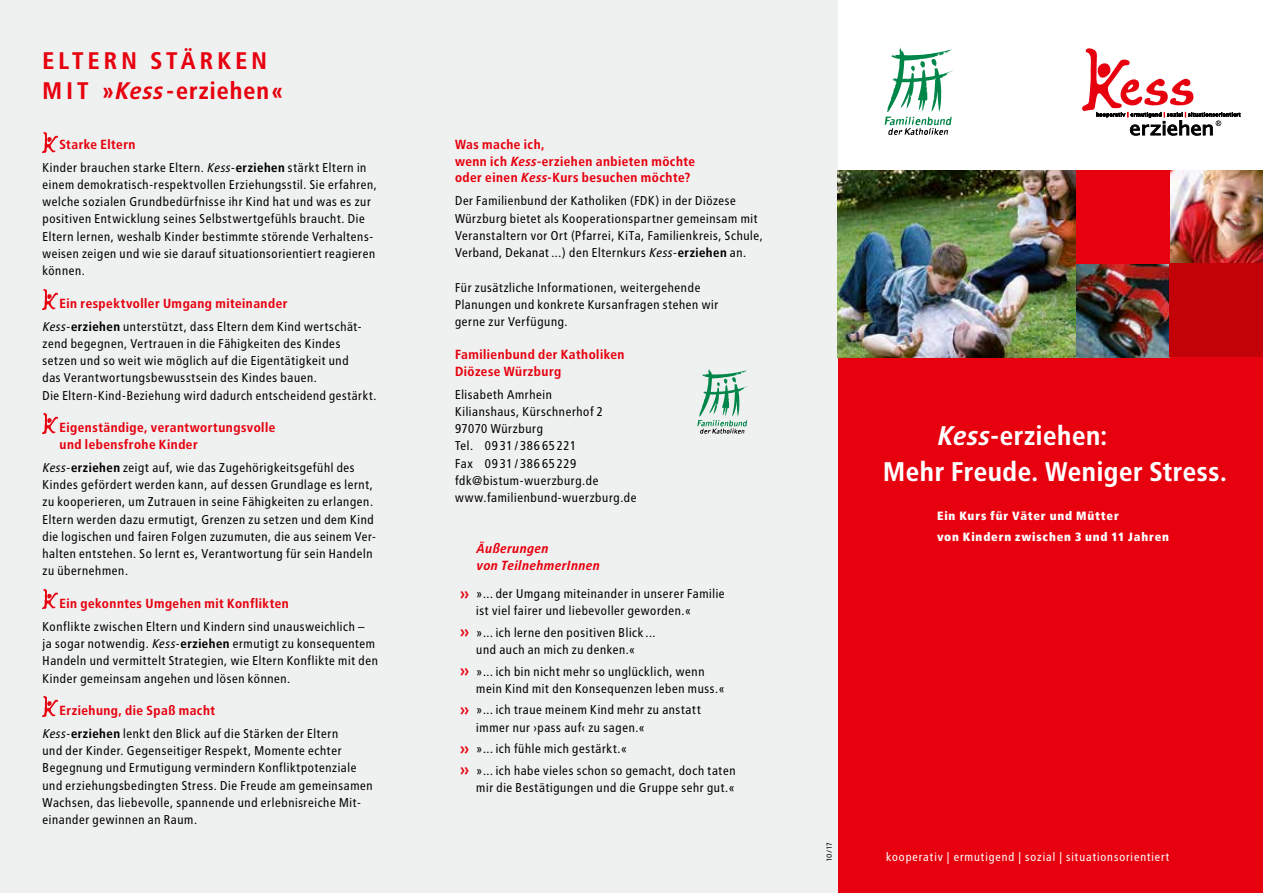
<style>
.page{position:relative;width:1263px;height:893px;background:#fff}
.page>*{position:absolute;margin:0;border:0;box-sizing:border-box;transform-origin:0 0}
.t1{font:700 27px/36px "Transit";color:#fff}
.t2{font:700 24px/30px "Transit";letter-spacing:.02em;color:#e7000e}
.t3{font:700 13.2px/16.8px "Transit";letter-spacing:.015em;color:#e7000e}
.t4{font:italic 700 13.2px/16.8px "Transit";letter-spacing:.015em;color:#e7000e}
.t5{font:12.75px/17.2px "Transit";letter-spacing:.015em;color:#000}
.t6{font:900 12px/21px "Transit";letter-spacing:.065em;color:#fff}
.t7{font:12px "Transit";letter-spacing:.04em;color:#fff}
.t8{font:7.5px "The Sans Caps";color:#000}
.s1{font-style:italic}
.s2{font-weight:700}
.s3{font-family:"The Sans";font-size:21px;color:#e7000e}
</style>
<div class="page">
<div style="left:838px;top:357px;width:425px;height:536px;background:#e7000e"></div>
<div style="left:0;top:0;width:412px;height:893px;background:#eff0f0"></div>
<img style="left:43px;top:133px;width:15px;height:20px">
<img style="left:43px;top:289px;width:15px;height:20px">
<img style="left:43px;top:414px;width:15px;height:19px">
<img style="left:43px;top:589px;width:15px;height:20px">
<img style="left:43px;top:696px;width:15px;height:20px">
<div style="left:412px;top:0;width:426px;height:893px;background:#eff0f0"></div>
<img style="left:1169px;top:170px;width:94px;height:94px">
<img style="left:1076px;top:264px;width:93px;height:93px">
<img style="left:838px;top:170px;width:238px;height:187px">
<svg style="left:1082px;top:48px;width:158px;height:88px"></svg>
<div style="left:1169px;top:264px;width:94px;height:93px;background:#c20206"></div>
<div style="left:1076px;top:170px;width:93px;height:94px;background:#e7000e"></div>
<svg style="left:885px;top:46px;width:68px;height:89px"></svg>
<svg style="left:697px;top:369px;width:51px;height:65px"></svg>
<h2 class="t2" style="left:42px;top:46px;width:243px">Elte rn stärken mit »<span class="s1">Kess</span> -erziehen«</h2>
<p class="t3" style="left:60px;top:136px;width:78px">Starke Eltern</p>
<p class="t5" style="left:43px;top:159px;width:336px">Kinder brauchen starke Eltern. <span class="s1">Kess</span>-<span class="s2">erziehen</span> stärkt Eltern in einem demokratisch-respektvollen Erziehungsstil. Sie erfahren, welche sozialen Grundbedürfnisse ihr Kind hat und was es zur positiven Entwicklung seines Selbstwertgefühls braucht. Die Eltern lernen, weshalb Kinder bestimmte störende Verhaltens&shy;weisen zeigen und wie sie darauf situationsorientiert reagieren können.</p>
<p class="t3" style="left:60px;top:295px;width:230px">Ein respektvoller Umgang miteinander</p>
<p class="t5" style="left:43px;top:318px;width:336px"><span class="s1">Kess</span>-<span class="s2">erziehen</span> unterstützt, dass Eltern dem Kind wertschät&shy;zend begegnen, Vertrauen in die Fähigkeiten des Kindes setzen und so weit wie möglich auf die Eigentätigkeit und<br>das Verantwortungsbewusstsein des Kindes bauen.<br>Die Eltern-Kind-Beziehung wird dadurch entscheidend gestärkt.</p>
<p class="t3" style="left:60px;top:419px;width:218px">Eigenständige, verantwortungsvolle und lebensfrohe Kinder</p>
<p class="t5" style="left:43px;top:459px;width:335px"><span class="s1">Kess</span>-<span class="s2">erziehen</span> zeigt auf, wie das Zugehörigkeitsgefühl des Kindes gefördert werden kann, auf dessen Grundlage es lernt, zu kooperieren, um Zutrauen in seine Fähigkeiten zu erlangen.<br>Eltern werden dazu ermutigt, Grenzen zu setzen und dem Kind die logischen und fairen Folgen zuzumuten, die aus seinem Ver&shy;halten entstehen. So lernt es, Verantwortung für sein Handeln zu übernehmen.</p>
<p class="t3" style="left:60px;top:595px;width:231px">Ein gekonntes Umgehen mit Konflikten</p>
<p class="t5" style="left:43px;top:618px;width:337px">Konflikte zwischen Eltern und Kindern sind unausweichlich –<br>ja sogar notwendig. <span class="s1">Kess</span>-<span class="s2">erziehen</span> ermutigt zu konsequentem Handeln und vermittelt Strategien, wie Eltern Konflikte mit den Kinder gemeinsam angehen und lösen können.</p>
<p class="t3" style="left:60px;top:702px;width:157px">Erziehung, die Spaß macht</p>
<p class="t5" style="left:43px;top:725px;width:332px"><span class="s1">Kess</span>-<span class="s2">erziehen</span> lenkt den Blick auf die Stärken der Eltern<br>und der Kinder. Gegenseitiger Respekt, Momente echter Begegnung und Ermutigung vermindern Konfliktpotenziale und erziehungsbedingten Stress. Die Freude am gemeinsamen Wachsen, das liebevolle, spannende und erlebnisreiche Mit&shy;einander gewinnen an Raum.</p>
<p class="t3" style="left:455px;top:136px;width:242px">Was mache ich,<br>wenn ich <span class="s1">Kess</span>-erziehen anbieten möchte oder einen <span class="s1">Kess</span>-Kurs besuchen möchte?</p>
<p class="t5" style="left:455px;top:193px;width:310px">Der Familienbund der Katholiken (FDK) in der Diözese Würzburg bietet als Kooperationspartner gemeinsam mit Veranstaltern vor Ort (Pfarrei, KiTa, Familienkreis, Schule, Verband, Dekanat…) den Elternkurs <span class="s1">Kess</span>-<span class="s2">erziehen</span> an.</p>
<p class="t5" style="left:455px;top:279px;width:265px">Für zusätzliche Informationen, weitergehende<br>Planungen und konkrete Kursanfragen stehen wir gerne zur Verfügung.</p>
<p class="t3" style="left:455px;top:346px;width:171px">Familienbund der Katholiken<br>Diözese Würzburg</p>
<p class="t5" style="left:455px;top:386px;width:183px">Elisabeth Amrhein<br>Kilianshaus, Kürschnerhof 2<br>97070 Würzburg<br>Tel. 0931/38665221<br>Fax 0931/38665229 fdk@bistum-wuerzburg.de www.familienbund-wuerzburg.de</p>
<p class="t4" style="left:476px;top:540px;width:125px">Äußerungen<br>von TeilnehmerInnen</p>
<p class="t5" style="left:476px;top:585px;width:250px;text-indent:-17px"><span class="s3">»</span> »…der Umgang miteinander in unserer Familie ist viel fairer und liebevoller geworden.«</p>
<p class="t5" style="left:459px;top:624px;width:199px;text-align:center"><span class="s3">»</span> »…ich lerne den positiven Blick ... und auch an mich zu denken.«</p>
<p class="t5" style="left:476px;top:663px;width:250px;text-indent:-17px"><span class="s3">»</span> »…ich bin nicht mehr so unglücklich, wenn mein Kind mit den Konsequenzen leben muss.«</p>
<p class="t5" style="left:476px;top:701px;width:226px;text-indent:-17px"><span class="s3">»</span> »…ich traue meinem Kind mehr zu anstatt immer nur ›pass auf‹ zu sagen.«</p>
<p class="t5" style="left:459px;top:738px;width:278px;line-height:21.5px"><span class="s3">»</span> »…ich fühle mich gestärkt.«<br><span class="s3">»</span> »…ich habe vieles schon so gemacht, doch taten</p>
<p class="t5" style="left:476px;top:779px;width:260px">mir die Bestätigungen und die Gruppe sehr gut.«</p>
<h1 class="t1" style="left:883px;top:418px;width:346px;text-indent:54px"><span class="s1">Kess</span>-erziehen:<br>Mehr Freude. Weniger Stress.</h1>
<p class="t6" style="left:937px;top:505px;width:234px">Ein Kurs für Väter und Mütter<br>von Kindern zwischen 3 und 11 Jahren</p>
<p class="t8" style="left:823px;top:861px;width:20px;rotate:-90deg">10 / 17</p>
<p class="t7" style="left:886px;top:849px;width:285px">kooperativ | ermutigend | sozial | situationsorientiert</p>
</div>
